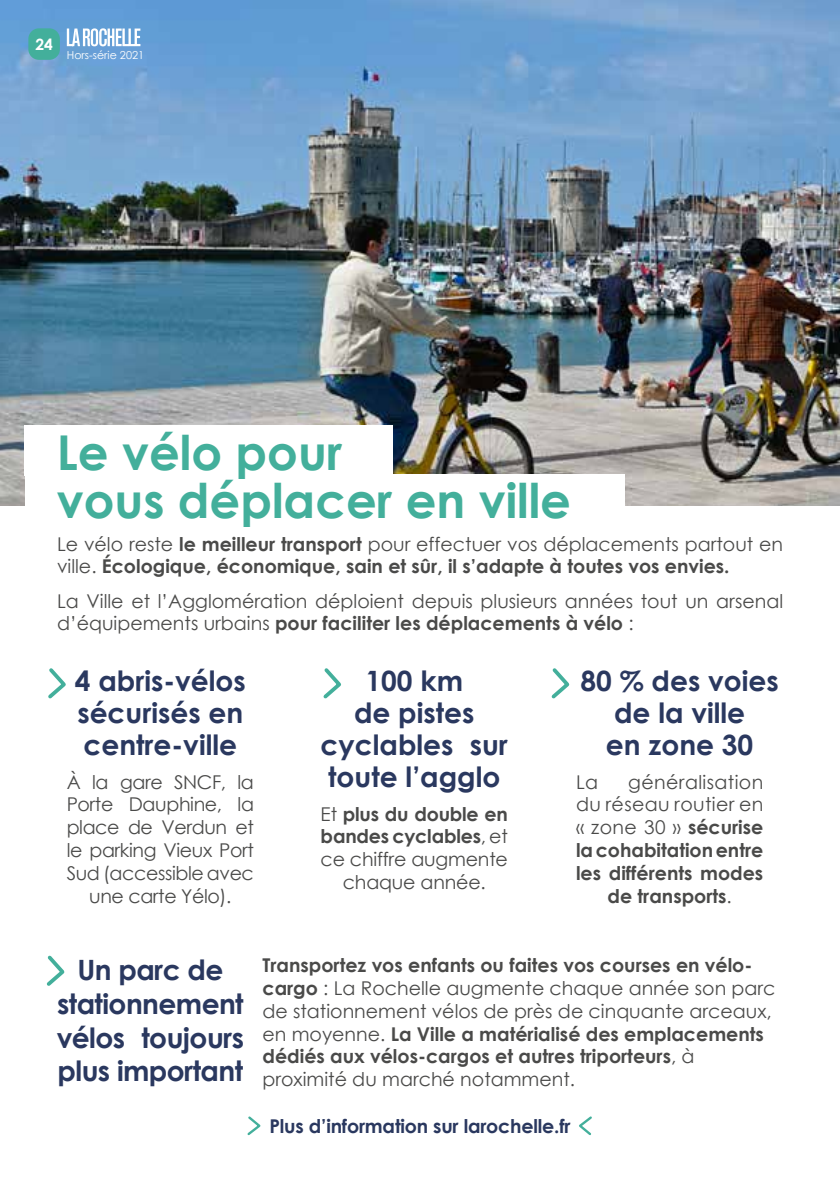
<style>
.page{position:relative;width:840px;height:1191px;background:#fff}
.page>*{position:absolute;margin:0;border:0;box-sizing:border-box;transform-origin:0 0}
.t1{font:700 48px/48px "Century Gothic";color:#43af9b}
.t2{font:700 28px/32px "Century Gothic";color:#2a385f;text-align:center}
.t3{font:700 28px/33.6px "Century Gothic";letter-spacing:-.02em;color:#2a385f;text-align:center}
.t4{font:700 19px/22.8px "Century Gothic";color:#4a4a49}
.t5{font:19px/22.8px "Century Gothic";letter-spacing:-.01em;color:#4a4a49;text-align:center}
.t6{font:700 19px "Century Gothic";letter-spacing:-.01em;color:#2a385f}
.t7{font:19px "Century Gothic";letter-spacing:.02em;color:#4a4a49}
.t8{font:700 15.6px "Century Gothic";color:#fff}
.t9{font:11px "Century Gothic";color:#fff}
.s1{font-weight:400}
.s2{font-weight:700}
</style>
<div class="page">
<img style="left:0;top:0;width:839px;height:506px">
<div style="left:25px;top:425px;width:368px;height:51px;background:#fff"></div>
<div style="left:25px;top:474px;width:599px;height:51px;background:#fff"></div>
<svg style="left:48px;top:668px;width:18px;height:31px"></svg>
<svg style="left:46px;top:955px;width:19px;height:31px"></svg>
<svg style="left:323px;top:668px;width:18px;height:31px"></svg>
<svg style="left:551px;top:668px;width:19px;height:31px"></svg>
<div style="left:28px;top:28px;width:32px;height:32px;background:#43af9b;border-radius:11px"></div>
<svg style="left:67px;top:28px;width:73px;height:18px"></svg>
<svg style="left:247px;top:1116px;width:14px;height:20px"></svg>
<svg style="left:579px;top:1116px;width:13px;height:19px"></svg>
<p class="t8" style="left:35px;top:32px;width:19px">24</p>
<p class="t9" style="left:67px;top:47px;width:79px">Hors-série 2021</p>
<h1 class="t1" style="left:57px;top:426px;width:515px">Le vélo pour<br>vous déplacer en ville</h1>
<p class="t4" style="left:57px;top:531px;width:727px"><span class="s1">Le vélo reste</span> le meilleur transport <span class="s1">pour effectuer vos déplacements partout en ville.</span> Écologique, économique, sain et sûr, il s’adapte à toutes vos envies.</p>
<p class="t5" style="left:57px;top:589px;width:727px;text-align:left">La Ville et l’Agglomération déploient depuis plusieurs années tout un arsenal d’équipements urbains <span class="s2">pour faciliter les déplacements à vélo</span> :</p>
<h2 class="t2" style="left:75px;top:663px;width:172px;text-align:justify">4 abris-vélos sécurisés en centre-ville</h2>
<p class="t5" style="left:67px;top:770px;width:189px">À la gare SNCF, la<br>Porte Dauphine, la place de Verdun et le parking Vieux Port<br>Sud (accessible avec une carte Yélo).</p>
<h2 class="t2" style="left:320px;top:663px;width:189px">100 km<br>de pistes cyclables sur toute l’agglo</h2>
<h2 class="t2" style="left:580px;top:663px;width:200px">80 % des voies de la ville<br>en zone 30</h2>
<p class="t5" style="left:575px;top:770px;width:24px">La</p>
<p class="t7" style="left:628px;top:768px;width:136px">généralisation</p>
<p class="t7" style="left:575px;top:791px;width:189px">du réseau routier en</p>
<p class="t5" style="left:575px;top:815px;width:189px">« zone 30 » <span class="s2">sécurise</span></p>
<p class="t4" style="left:575px;top:838px;width:189px">la cohabitation entre</p>
<p class="t4" style="left:575px;top:860px;width:189px">les différents modes</p>
<p class="t4" style="left:607px;top:883px;width:126px">de transports<span class="s1">.</span></p>
<p class="t5" style="left:320px;top:802px;width:189px">Et <span class="s2">plus du double en bandes cyclables</span>, et ce chiffre augmente chaque année.</p>
<h2 class="t3" style="left:57px;top:952px;width:189px">Un parc de stationnement vélos toujours plus important</h2>
<p class="t4" style="left:262px;top:953px;width:514px">Transportez vos enfants ou faites vos courses en vélo&shy;cargo <span class="s1">: La Rochelle augmente chaque année son parc de stationnement vélos de près de cinquante arceaux, en moyenne.</span> La Ville a matérialisé des emplacements dédiés aux vélos-cargos et autres triporteurs<span class="s1">, à proximité du marché notamment.</span></p>
<p class="t6" style="left:269px;top:1111px;width:302px">Plus d’information sur larochelle.fr</p>
</div>
